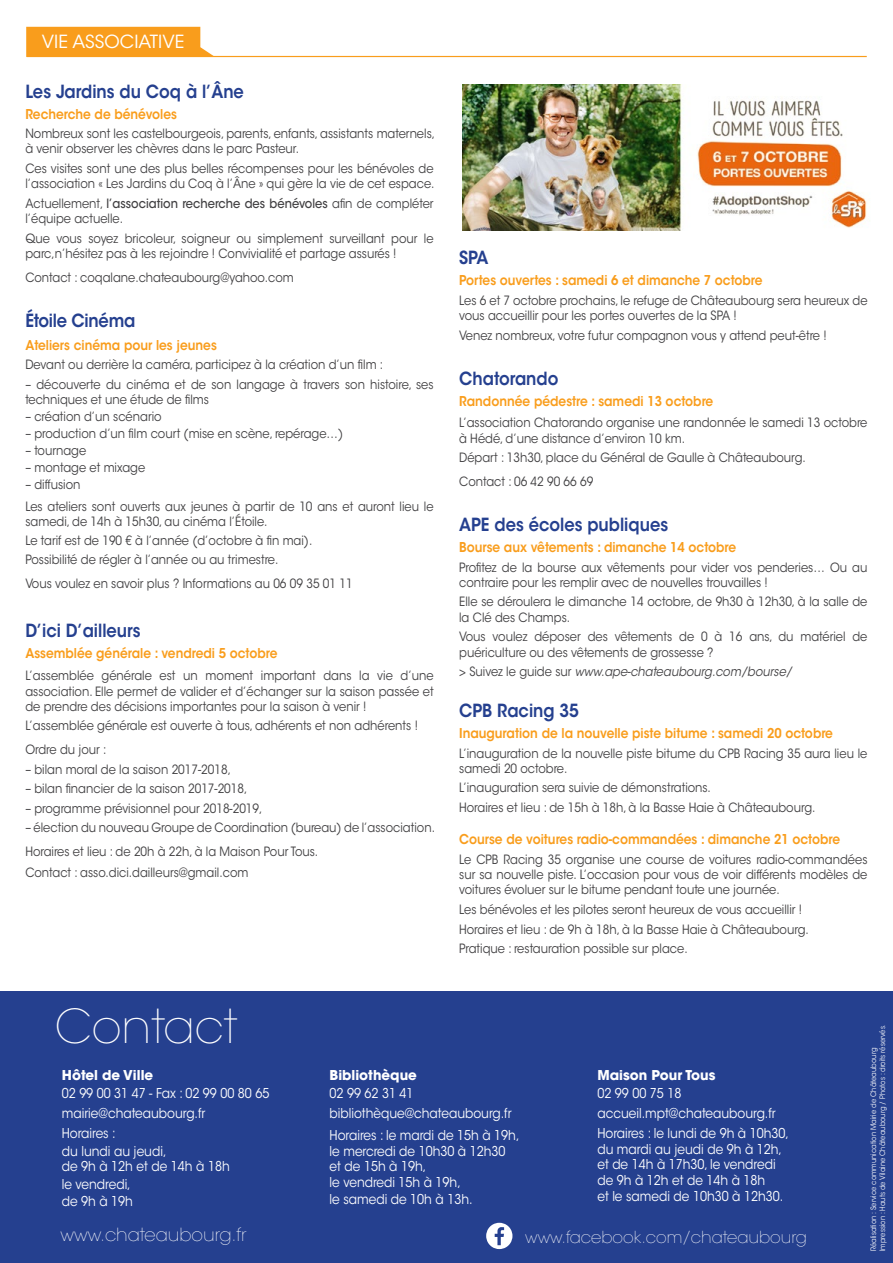
<style>
.page{position:relative;width:893px;height:1263px;background:#fff}
.page>*{position:absolute;margin:0;border:0;box-sizing:border-box;transform-origin:0 0}
.t1{font:200 46.5px "ITC Avant Garde Std";color:#fff}
.t2{font:600 18px "ITC Avant Garde Std";color:#25408f;scale:.9 1}
.t3{font:200 18px "ITC Avant Garde Std";color:#fff}
.t4{font:18px "ITC Avant Garde Std";color:#fff}
.t5{font:200 16.5px "ITC Avant Garde Std";color:#fff}
.t6{font:13.5px/20px "ITC Avant Garde Std";color:#fff;scale:.9 1}
.t7{font:600 13.5px "ITC Avant Garde Std";color:#f99d1c;scale:.9 1}
.t8{font:700 13.5px "ITC Avant Garde Std";color:#fff}
.t9{font:12.75px/15.3px "ITC Avant Garde Std";color:#414042;scale:.9 1}
.t10{font:italic 12.75px "ITC Avant Garde Std";color:#414042;scale:.9 1}
.t11{font:7.5px/9px "ITC Avant Garde Std";color:#fff;scale:.9 1}
.s1{font-weight:500}
.s2{font-style:normal}
</style>
<div class="page">
<svg style="left:26px;top:27px;width:189px;height:30px;background:#f9a32b"></svg>
<hr style="left:27px;top:56px;width:840px;height:1px;background:#f99d1c">
<img style="left:462px;top:84px;width:405px;height:147px">
<div style="left:0;top:991px;width:893px;height:272px;background:#25408f"></div>
<svg style="left:486px;top:1223px;width:26px;height:26px"></svg>
<h2 class="t4" style="left:42px;top:31px;width:144px">VIE ASSOCIATIVE</h2>
<h2 class="t2" style="left:25px;top:80px;width:244px">Les Jardins du Coq à l’Âne</h2>
<p class="t7" style="left:25px;top:105px;width:170px">Recherche de bénévoles</p>
<p class="t9" style="left:25px;top:126px;width:457px">Nombreux sont les castelbourgeois, parents, enfants, assistants maternels, à venir observer les chèvres dans le parc Pasteur.</p>
<p class="t9" style="left:25px;top:161px;width:456px">Ces visites sont une des plus belles récompenses pour les bénévoles de l’association « Les Jardins du Coq à l’Âne » qui gère la vie de cet espace.</p>
<p class="t9" style="left:25px;top:196px;width:455px">Actuellement, <span class="s1">l’association recherche des bénévoles</span> afin de compléter l’équipe actuelle.</p>
<p class="t9" style="left:25px;top:231px;width:455px">Que vous soyez bricoleur, soigneur ou simplement surveillant pour le parc,n’hésitez pas à les rejoindre ! Convivialité et partage assurés !</p>
<p class="t9" style="left:25px;top:270px;width:300px">Contact : coqalane.chateaubourg@yahoo.com</p>
<h2 class="t2" style="left:25px;top:309px;width:124px">Étoile Cinéma</h2>
<p class="t7" style="left:25px;top:337px;width:214px">Ateliers cinéma pour les jeunes</p>
<p class="t9" style="left:25px;top:357px;width:399px">Devant ou derrière la caméra, participez à la création d’un film :</p>
<p class="t9" style="left:25px;top:377px;width:455px">– découverte du cinéma et de son langage à travers son histoire, ses techniques et une étude de films</p>
<p class="t9" style="left:25px;top:409px;width:153px">– création d’un scénario</p>
<p class="t9" style="left:25px;top:426px;width:355px">– production d’un film court (mise en scène, repérage…)</p>
<p class="t9" style="left:25px;top:443px;width:69px">– tournage</p>
<p class="t9" style="left:25px;top:460px;width:135px">– montage et mixage</p>
<p class="t9" style="left:25px;top:474px;width:455px;line-height:21.5px">– diffusion<br>Les ateliers sont ouverts aux jeunes à partir de 10 ans et auront lieu le</p>
<p class="t9" style="left:25px;top:512px;width:320px;line-height:19.2px">samedi, de 14h à 15h30, au cinéma l’Étoile.<br>Le tarif est de 190 € à l’année (d’octobre à fin mai).<br>Possibilité de régler à l’année ou au trimestre.</p>
<p class="t9" style="left:25px;top:576px;width:365px">Vous voulez en savoir plus ? Informations au 06 09 35 01 11</p>
<h2 class="t2" style="left:25px;top:619px;width:130px">D’ici D’ailleurs</h2>
<p class="t7" style="left:25px;top:644px;width:282px">Assemblée générale : vendredi 5 octobre</p>
<p class="t9" style="left:25px;top:668px;width:455px;text-align:justify">L’assemblée générale est un moment important dans la vie d’une association. Elle permet de valider et d’échanger sur la saison passée et de prendre des décisions importantes pour la saison à venir !</p>
<p class="t9" style="left:25px;top:714px;width:438px;line-height:23.9px">L’assemblée générale est ouverte à tous, adhérents et non adhérents !<br>Ordre du jour :</p>
<p class="t9" style="left:25px;top:762px;width:230px">– bilan moral de la saison 2017-2018,</p>
<p class="t9" style="left:25px;top:781px;width:248px">– bilan financier de la saison 2017-2018,</p>
<p class="t9" style="left:25px;top:801px;width:265px">– programme prévisionnel pour 2018-2019,</p>
<p class="t9" style="left:25px;top:816px;width:457px;line-height:23.9px">– élection du nouveau Groupe de Coordination (bureau) de l’association.<br>Horaires et lieu : de 20h à 22h, à la Maison Pour Tous.</p>
<p class="t9" style="left:25px;top:865px;width:249px">Contact : asso.dici.dailleurs@gmail.com</p>
<h2 class="t2" style="left:459px;top:246px;width:34px">SPA</h2>
<p class="t7" style="left:459px;top:272px;width:339px">Portes ouvertes : samedi 6 et dimanche 7 octobre</p>
<p class="t9" style="left:459px;top:293px;width:455px">Les 6 et 7 octobre prochains, le refuge de Châteaubourg sera heureux de vous accueillir pour les portes ouvertes de la SPA !</p>
<p class="t9" style="left:459px;top:327px;width:410px">Venez nombreux, votre futur compagnon vous y attend peut-être !</p>
<h2 class="t2" style="left:459px;top:367px;width:112px">Chatorando</h2>
<p class="t7" style="left:459px;top:392px;width:284px">Randonnée pédestre : samedi 13 octobre</p>
<p class="t9" style="left:459px;top:415px;width:455px">L’association Chatorando organise une randonnée le samedi 13 octobre à Hédé, d’une distance d’environ 10 km.</p>
<p class="t9" style="left:459px;top:446px;width:387px;line-height:23.9px">Départ : 13h30, place du Général de Gaulle à Châteaubourg.<br>Contact : 06 42 90 66 69</p>
<h2 class="t2" style="left:459px;top:513px;width:234px">APE des écoles publiques</h2>
<p class="t7" style="left:459px;top:539px;width:309px">Bourse aux vêtements : dimanche 14 octobre</p>
<p class="t9" style="left:459px;top:559px;width:455px">Profitez de la bourse aux vêtements pour vider vos penderies… Ou au contraire pour les remplir avec de nouvelles trouvailles !</p>
<p class="t9" style="left:459px;top:594px;width:455px">Elle se déroulera le dimanche 14 octobre, de 9h30 à 12h30, à la salle de la Clé des Champs.</p>
<p class="t9" style="left:459px;top:629px;width:455px">Vous voulez déposer des vêtements de 0 à 16 ans, du matériel de puériculture ou des vêtements de grossesse ?</p>
<p class="t10" style="left:459px;top:664px;width:371px"><span class="s2">&gt; Suivez le guide sur</span> www.ape-chateaubourg.com/bourse/</p>
<h2 class="t2" style="left:459px;top:699px;width:135px">CPB Racing 35</h2>
<p class="t7" style="left:459px;top:724px;width:417px">Inauguration de la nouvelle piste bitume : samedi 20 octobre</p>
<p class="t9" style="left:459px;top:745px;width:455px">L’inauguration de la nouvelle piste bitume du CPB Racing 35 aura lieu le samedi 20 octobre.</p>
<p class="t9" style="left:459px;top:778px;width:397px;line-height:19.5px">L’inauguration sera suivie de démonstrations.<br>Horaires et lieu : de 15h à 18h, à la Basse Haie à Châteaubourg.</p>
<p class="t7" style="left:459px;top:831px;width:425px">Course de voitures radio-commandées : dimanche 21 octobre</p>
<p class="t9" style="left:459px;top:852px;width:455px;text-align:justify">Le CPB Racing 35 organise une course de voitures radio-commandées sur sa nouvelle piste. L’occasion pour vous de voir différents modèles de voitures évoluer sur le bitume pendant toute une journée.</p>
<p class="t9" style="left:459px;top:900px;width:390px;line-height:19.5px">Les bénévoles et les pilotes seront heureux de vous accueillir !<br>Horaires et lieu : de 9h à 18h, à la Basse Haie à Châteaubourg.<br>Pratique : restauration possible sur place.</p>
<h1 class="t1" style="left:55px;top:999px;width:184px">Contact</h1>
<p class="t8" style="left:62px;top:1066px;width:93px">Hôtel de Ville</p>
<p class="t6" style="left:62px;top:1083px;width:232px">02 99 00 31 47 - Fax : 02 99 00 80 65 mairie@chateaubourg.fr<br>Horaires :</p>
<p class="t6" style="left:62px;top:1143px;width:188px;line-height:15.8px">du lundi au jeudi,<br>de 9h à 12h et de 14h à 18h</p>
<p class="t6" style="left:62px;top:1176px;width:81px;line-height:16.5px">le vendredi, de 9h à 19h</p>
<p class="t8" style="left:330px;top:1066px;width:89px">Bibliothèque</p>
<p class="t6" style="left:330px;top:1083px;width:204px">02 99 62 31 41 bibliothèque@chateaubourg.fr</p>
<p class="t6" style="left:330px;top:1127px;width:212px;line-height:15.9px">Horaires : le mardi de 15h à 19h, le mercredi de 10h30 à 12h30 et de 15h à 19h,<br>le vendredi 15h à 19h,<br>le samedi de 10h à 13h.</p>
<p class="t8" style="left:597px;top:1066px;width:120px">Maison Pour Tous</p>
<p class="t6" style="left:597px;top:1083px;width:214px">02 99 00 75 18 accueil.mpt@chateaubourg.fr<br>Horaires : le lundi de 9h à 10h30,</p>
<p class="t6" style="left:597px;top:1141px;width:208px;line-height:15.8px">du mardi au jeudi de 9h à 12h, et de 14h à 17h30, le vendredi de 9h à 12h et de 14h à 18h<br>et le samedi de 10h30 à 12h30.</p>
<h2 class="t3" style="left:61px;top:1224px;width:188px">www.chateaubourg.fr</h2>
<p class="t5" style="left:525px;top:1227px;width:283px">www.facebook.com/chateaubourg</p>
<p class="t11" style="left:869px;top:1251px;width:254px;rotate:-90deg">Réalisation : Service communication Mairie de Châteaubourg<br>Impression : Hauts de Vilaine Châteaubourg / Photos : droits réservés.</p>
</div>
